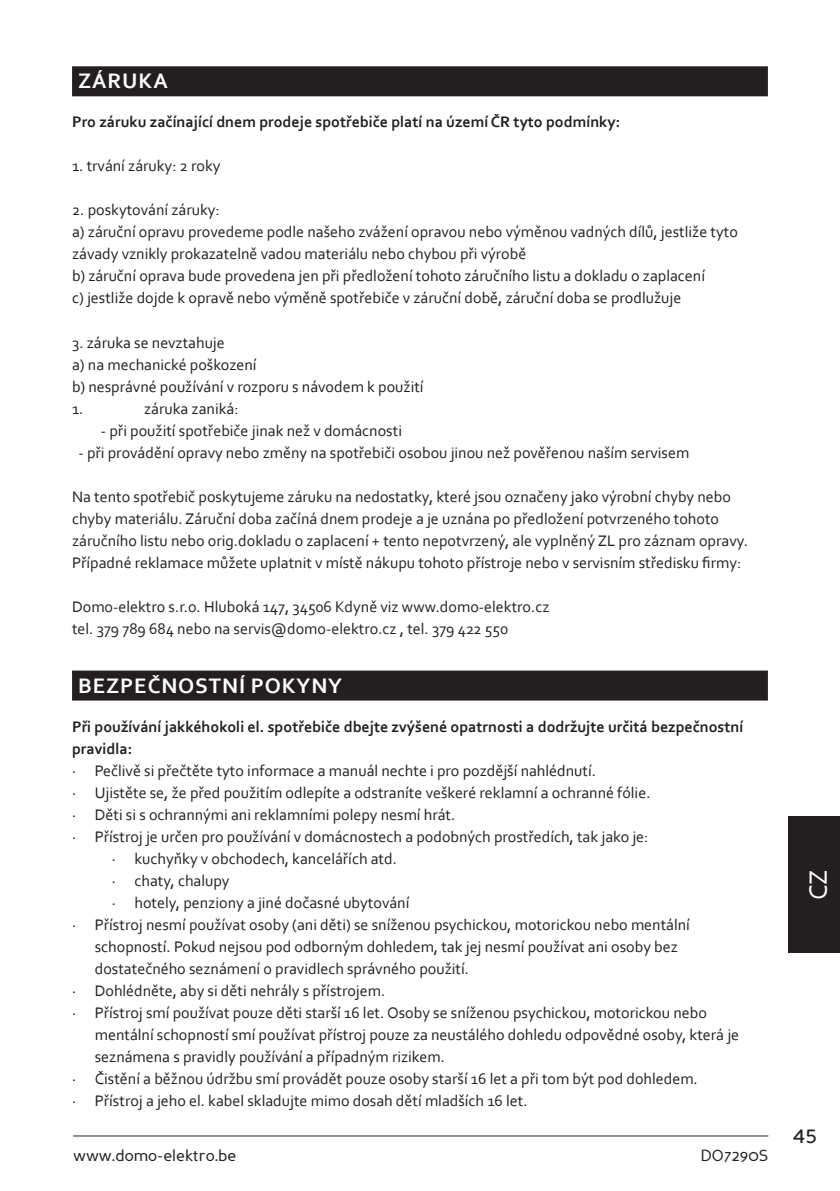
<style>
.page{position:relative;width:840px;height:1191px;background:#fff}
.page>*{position:absolute;margin:0;border:0;box-sizing:border-box;transform-origin:0 0}
.t1{font:26px "Corbel";color:#fff}
.t2{font:24px "Perspective Sans";color:#231f20}
.t3{font:700 22px "Corbel";letter-spacing:.04em;color:#fff}
.t4{font:16px/22px "Corbel";color:#231f20}
.t5{font:700 16px/22px "Corbel";color:#231f20}
.t6{font:16px "Perspective Sans";color:#231f20}
</style>
<div class="page">
<hr style="left:73px;top:1135px;width:694px;height:1px;background:#231f20">
<div style="left:788px;top:816px;width:51px;height:136px;background:#231f20"></div>
<div style="left:72px;top:66px;width:695px;height:30px;background:#231f20"></div>
<div style="left:72px;top:670px;width:695px;height:30px;background:#231f20"></div>
<h3 class="t3" style="left:78px;top:70px;width:91px">ZÁRUKA</h3>
<p class="t5" style="left:72px;top:111px;width:549px">Pro záruku začínající dnem prodeje spotřebiče platí na území ČR tyto podmínky:</p>
<p class="t4" style="left:72px;top:155px;width:150px">1. trvání záruky: 2 roky</p>
<p class="t4" style="left:72px;top:199px;width:667px">2. poskytování záruky:<br>a) záruční opravu provedeme podle našeho zvážení opravou nebo výměnou vadných dílů, jestliže tyto závady vznikly prokazatelně vadou materiálu nebo chybou při výrobě<br>b) záruční oprava bude provedena jen při předložení tohoto záručního listu a dokladu o zaplacení<br>c) jestliže dojde k opravě nebo výměně spotřebiče v záruční době, záruční doba se prodlužuje</p>
<p class="t4" style="left:72px;top:331px;width:353px">3. záruka se nevztahuje<br>a) na mechanické poškození<br>b) nesprávné používání v rozporu s návodem k použití<br>1.</p>
<p class="t4" style="left:144px;top:398px;width:96px">záruka zaniká:</p>
<p class="t4" style="left:101px;top:419px;width:302px">- při použití spotřebiče jinak než v domácnosti</p>
<p class="t4" style="left:78px;top:441px;width:612px">- při provádění opravy nebo změny na spotřebiči osobou jinou než pověřenou naším servisem</p>
<p class="t4" style="left:72px;top:485px;width:677px">Na tento spotřebič poskytujeme záruku na nedostatky, které jsou označeny jako výrobní chyby nebo chyby materiálu. Záruční doba začíná dnem prodeje a je uznána po předložení potvrzeného tohoto záručního listu nebo orig.dokladu o zaplacení + tento nepotvrzený, ale vyplněný ZL pro záznam opravy.<br>Případné reklamace můžete uplatnit v místě nákupu tohoto přístroje nebo v servisním středisku firmy:</p>
<p class="t4" style="left:72px;top:595px;width:478px">Domo-elektro s.r.o. Hluboká 147, 34506 Kdyně viz www.domo-elektro.cz tel. 379 789 684 nebo na servis@domo-elektro.cz , tel. 379 422 550</p>
<h3 class="t3" style="left:78px;top:671px;width:265px">BEZPEČNOSTNÍ POKYNY</h3>
<p class="t5" style="left:72px;top:715px;width:672px">Při používání jakkéhokoli el. spotřebiče dbejte zvýšené opatrnosti a dodržujte určitá bezpečnostní pravidla:</p>
<p class="t4" style="left:72px;top:760px;width:525px">· Pečlivě si přečtěte tyto informace a manuál nechte i pro pozdější nahlédnutí.</p>
<p class="t4" style="left:72px;top:782px;width:579px">· Ujistěte se, že před použitím odlepíte a odstraníte veškeré reklamní a ochranné fólie.</p>
<p class="t4" style="left:72px;top:804px;width:384px">· Děti si s ochrannými ani reklamními polepy nesmí hrát.</p>
<p class="t4" style="left:72px;top:826px;width:577px">· Přístroj je určen pro používání v domácnostech a podobných prostředích, tak jako je:</p>
<p class="t4" style="left:112px;top:848px;width:286px">· kuchyňky v obchodech, kancelářích atd.</p>
<p class="t4" style="left:112px;top:870px;width:119px">· chaty, chalupy</p>
<p class="t4" style="left:112px;top:892px;width:299px">· hotely, penziony a jiné dočasné ubytování</p>
<p class="t4" style="left:72px;top:914px;width:619px">· Přístroj nesmí používat osoby (ani děti) se sníženou psychickou, motorickou nebo mentální</p>
<p class="t4" style="left:95px;top:935px;width:584px">schopností. Pokud nejsou pod odborným dohledem, tak jej nesmí používat ani osoby bez</p>
<p class="t4" style="left:95px;top:957px;width:375px">dostatečného seznámení o pravidlech správného použití.</p>
<p class="t4" style="left:72px;top:980px;width:314px">· Dohlédněte, aby si děti nehrály s přístrojem.</p>
<p class="t4" style="left:72px;top:1002px;width:636px">· Přístroj smí používat pouze děti starší 16 let. Osoby se sníženou psychickou, motorickou nebo</p>
<p class="t4" style="left:95px;top:1023px;width:645px">mentální schopností smí používat přístroj pouze za neustálého dohledu odpovědné osoby, která je</p>
<p class="t4" style="left:95px;top:1045px;width:351px">seznámena s pravidly používání a případným rizikem.</p>
<p class="t4" style="left:72px;top:1068px;width:627px">· Čistění a běžnou údržbu smí provádět pouze osoby starší 16 let a při tom být pod dohledem.</p>
<p class="t4" style="left:72px;top:1090px;width:457px">· Přístroj a jeho el. kabel skladujte mimo dosah dětí mladších 16 let.</p>
<p class="t6" style="left:73px;top:1149px;width:165px">www.domo-elektro.be</p>
<p class="t6" style="left:700px;top:1149px;width:69px">DO7290S</p>
<h1 class="t1" style="left:805px;top:900px;width:32px;rotate:-90deg">CZ</h1>
<h2 class="t2" style="left:792px;top:1124px;width:26px">45</h2>
</div>
